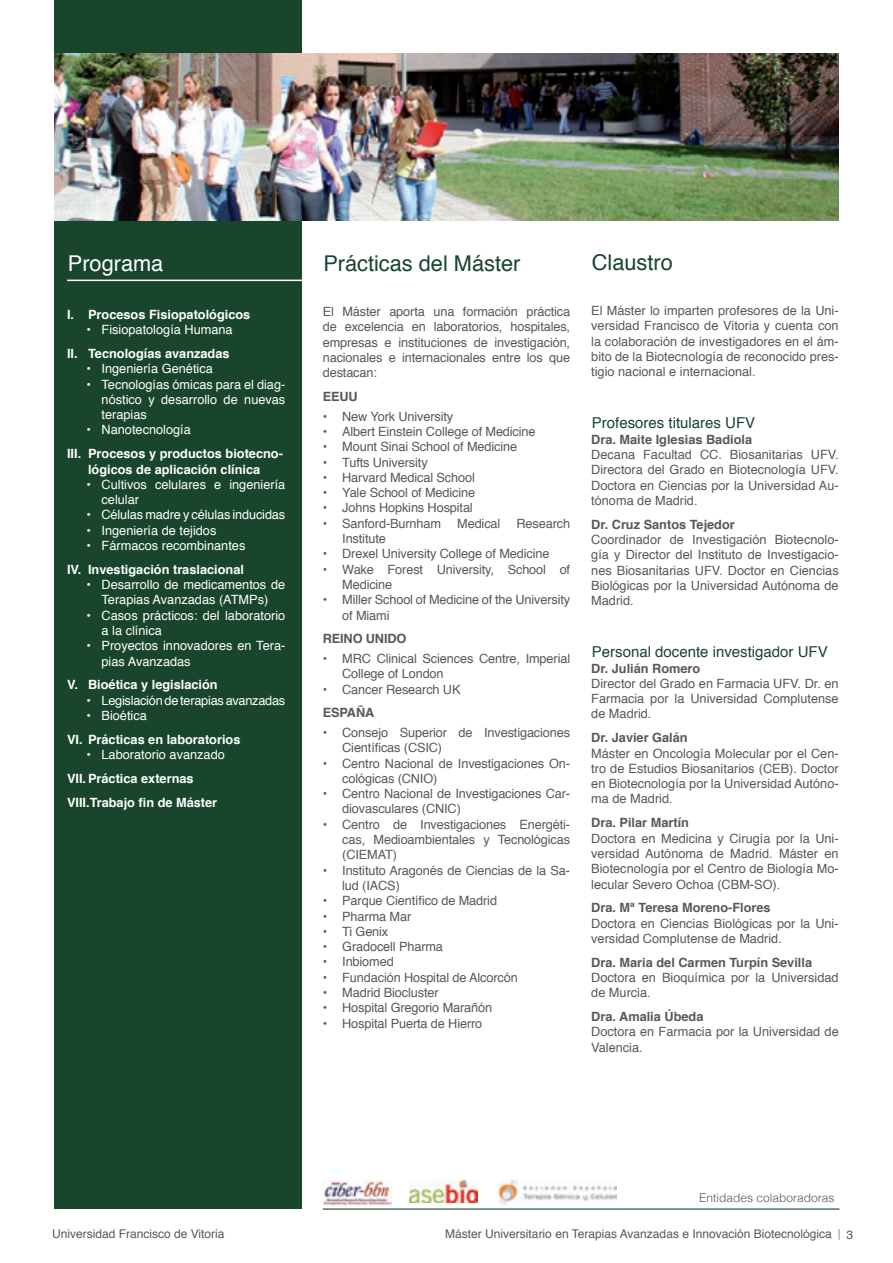
<style>
.page{position:relative;width:893px;height:1263px;background:#fff}
.page>*{position:absolute;margin:0;border:0;box-sizing:border-box;transform-origin:0 0}
.t1{font:21.75px "Helvetica";color:#19452d}
.t2{font:21.75px "Helvetica";color:#fff}
.t3{font:15px "Helvetica";color:#19452d}
.t4{font:12.75px/15.3px "Helvetica";letter-spacing:-.01em;color:#57585a}
.t5{font:12.75px/15.3px "Helvetica";color:#fff}
.t6{font:700 12.75px/15.3px "Helvetica";color:#fff;text-align:center}
.t7{font:700 12.75px "Helvetica";color:#57585a}
.t8{font:12.75px "Helvetica";letter-spacing:-.02em;color:#fff}
.t9{font:12px "Helvetica";color:#57585a}
.t10{font:300 12px "Helvetica";color:#57585a}
</style>
<div class="page">
<div style="left:54px;top:0;width:247px;height:1209px;background:#19452d"></div>
<hr style="left:67px;top:280px;width:246px;height:1px;background:#fff">
<img style="left:54px;top:53px;width:785px;height:168px">
<hr style="left:323px;top:1208px;width:516px;height:1px;background:#19452d">
<img style="left:323px;top:1180px;width:68px;height:26px">
<img style="left:410px;top:1180px;width:67px;height:23px">
<img style="left:498px;top:1179px;width:119px;height:26px">
<h1 class="t2" style="left:68px;top:247px;width:97px">Programa</h1>
<h1 class="t1" style="left:323px;top:247px;width:199px">Prácticas del Máster</h1>
<p class="t4" style="left:323px;top:304px;width:249px;text-align:justify">El Máster aporta una formación práctica de excelencia en laboratorios, hospitales, empresas e instituciones de investigación, nacionales e internacionales entre los que destacan:</p>
<p class="t7" style="left:323px;top:386px;width:37px">EEUU</p>
<p class="t4" style="left:323px;top:409px;width:132px">• New York University</p>
<p class="t4" style="left:323px;top:424px;width:214px">• Albert Einstein College of Medicine</p>
<p class="t4" style="left:323px;top:439px;width:196px">• Mount Sinai School of Medicine</p>
<p class="t4" style="left:323px;top:455px;width:106px">• Tufts University</p>
<p class="t4" style="left:323px;top:470px;width:154px">• Harvard Medical School</p>
<p class="t4" style="left:323px;top:485px;width:154px">• Yale School of Medicine</p>
<p class="t4" style="left:323px;top:501px;width:152px">• Johns Hopkins Hospital</p>
<p class="t4" style="left:323px;top:516px;width:120px">• Sanford-Burnham</p>
<p class="t4" style="left:457px;top:516px;width:45px">Medical</p>
<p class="t4" style="left:516px;top:516px;width:55px">Research</p>
<p class="t4" style="left:342px;top:531px;width:45px">Institute</p>
<p class="t4" style="left:323px;top:547px;width:228px">• Drexel University College of Medicine</p>
<p class="t4" style="left:342px;top:562px;width:229px;text-indent:-19px">• Wake Forest University, School of<br>Medicine</p>
<p class="t4" style="left:342px;top:592px;width:229px;text-indent:-19px">• Miller School of Medicine of the University of Miami</p>
<p class="t7" style="left:323px;top:629px;width:85px">REINO UNIDO</p>
<p class="t4" style="left:342px;top:651px;width:229px;text-indent:-19px">• MRC Clinical Sciences Centre, Imperial<br>College of London</p>
<p class="t4" style="left:323px;top:682px;width:139px">• Cancer Research UK</p>
<p class="t7" style="left:323px;top:702px;width:53px">ESPAÑA</p>
<p class="t4" style="left:342px;top:725px;width:229px;text-indent:-19px">• Consejo Superior de Investigaciones<br>Científicas (CSIC)</p>
<p class="t4" style="left:342px;top:756px;width:229px;text-indent:-19px">• Centro Nacional de Investigaciones On&shy;cológicas (CNIO)</p>
<p class="t4" style="left:342px;top:786px;width:229px;text-indent:-19px">• Centro Nacional de Investigaciones Car&shy;diovasculares (CNIC)</p>
<p class="t4" style="left:342px;top:817px;width:229px;text-align:justify;text-indent:-19px">• Centro de Investigaciones Energéti&shy;cas, Medioambientales y Tecnológicas (CIEMAT)</p>
<p class="t4" style="left:342px;top:863px;width:229px;text-indent:-19px">• Instituto Aragonés de Ciencias de la Sa&shy;lud (IACS)</p>
<p class="t4" style="left:323px;top:893px;width:176px">• Parque Científico de Madrid</p>
<p class="t4" style="left:323px;top:909px;width:90px">• Pharma Mar</p>
<p class="t4" style="left:323px;top:924px;width:67px">• Ti Genix</p>
<p class="t4" style="left:323px;top:939px;width:122px">• Gradocell Pharma</p>
<p class="t4" style="left:323px;top:955px;width:73px">• Inbiomed</p>
<p class="t4" style="left:323px;top:970px;width:197px">• Fundación Hospital de Alcorcón</p>
<p class="t4" style="left:323px;top:985px;width:117px">• Madrid Biocluster</p>
<p class="t4" style="left:323px;top:1000px;width:171px">• Hospital Gregorio Marañón</p>
<p class="t4" style="left:323px;top:1016px;width:161px">• Hospital Puerta de Hierro</p>
<p class="t6" style="left:67px;top:307px;width:185px">I. Procesos Fisiopatológicos</p>
<p class="t5" style="left:87px;top:322px;width:148px">• Fisiopatología Humana</p>
<p class="t6" style="left:67px;top:346px;width:164px">II. Tecnologías avanzadas</p>
<p class="t5" style="left:87px;top:361px;width:128px">• Ingeniería Genética</p>
<p class="t5" style="left:102px;top:377px;width:185px;text-align:justify;text-indent:-15px">• Tecnologías ómicas para el diag&shy;nóstico y desarrollo de nuevas terapias</p>
<p class="t5" style="left:87px;top:423px;width:106px">• Nanotecnología</p>
<p class="t6" style="left:67px;top:446px;width:217px">III. Procesos y productos biotecno&shy;lógicos de aplicación clínica</p>
<p class="t5" style="left:102px;top:477px;width:185px;text-indent:-15px">• Cultivos celulares e ingeniería celular</p>
<p class="t5" style="left:87px;top:508px;width:200px">• Células madre y células inducidas</p>
<p class="t5" style="left:87px;top:523px;width:131px">• Ingeniería de tejidos</p>
<p class="t5" style="left:87px;top:538px;width:160px">• Fármacos recombinantes</p>
<p class="t6" style="left:67px;top:562px;width:178px">IV. Investigación traslacional</p>
<p class="t5" style="left:87px;top:577px;width:200px;text-align:center">• Desarrollo de medicamentos de<br>Terapias Avanzadas (ATMPs)</p>
<p class="t5" style="left:102px;top:608px;width:185px;text-indent:-15px">• Casos prácticos: del laboratorio a la clínica</p>
<p class="t5" style="left:102px;top:639px;width:185px;text-indent:-15px">• Proyectos innovadores en Tera&shy;pias Avanzadas</p>
<p class="t6" style="left:67px;top:677px;width:152px">V. Bioética y legislación</p>
<p class="t8" style="left:87px;top:690px;width:200px">• Legislación de terapias avanzadas</p>
<p class="t5" style="left:87px;top:708px;width:62px">• Bioética</p>
<p class="t6" style="left:67px;top:732px;width:175px">VI. Prácticas en laboratorios</p>
<p class="t5" style="left:87px;top:747px;width:140px">• Laboratorio avanzado</p>
<p class="t6" style="left:67px;top:767px;width:152px;line-height:23.9px;text-align:left">VII.Práctica externas<br>VIII.Trabajo fin de Máster</p>
<h1 class="t1" style="left:592px;top:246px;width:82px">Claustro</h1>
<p class="t4" style="left:591px;top:303px;width:249px;text-align:justify">El Máster lo imparten profesores de la Uni&shy;versidad Francisco de Vitoria y cuenta con la colaboración de investigadores en el ám&shy;bito de la Biotecnología de reconocido pres&shy;tigio nacional e internacional.</p>
<p class="t3" style="left:592px;top:412px;width:165px">Profesores titulares UFV</p>
<p class="t7" style="left:591px;top:429px;width:162px">Dra. Maite Iglesias Badiola</p>
<p class="t4" style="left:591px;top:447px;width:249px;text-align:justify">Decana Facultad CC. Biosanitarias UFV.<br>Directora del Grado en Biotecnología UFV.<br>Doctora en Ciencias por la Universidad Au&shy;tónoma de Madrid.</p>
<p class="t7" style="left:591px;top:514px;width:145px">Dr. Cruz Santos Tejedor</p>
<p class="t4" style="left:591px;top:532px;width:249px;text-align:justify">Coordinador de Investigación Biotecnolo&shy;gía y Director del Instituto de Investigacio&shy;nes Biosanitarias UFV. Doctor en Ciencias Biológicas por la Universidad Autónoma de Madrid.</p>
<p class="t3" style="left:592px;top:640px;width:237px">Personal docente investigador UFV</p>
<p class="t7" style="left:591px;top:658px;width:111px">Dr. Julián Romero</p>
<p class="t4" style="left:591px;top:676px;width:249px;text-align:justify">Director del Grado en Farmacia UFV. Dr. en Farmacia por la Universidad Complutense de Madrid.</p>
<p class="t7" style="left:591px;top:727px;width:98px">Dr. Javier Galán</p>
<p class="t4" style="left:591px;top:746px;width:249px;text-align:justify">Máster en Oncología Molecular por el Cen&shy;tro de Estudios Biosanitarios (CEB). Doctor en Biotecnología por la Universidad Autóno&shy;ma de Madrid.</p>
<p class="t7" style="left:591px;top:812px;width:99px">Dra. Pilar Martín</p>
<p class="t4" style="left:591px;top:831px;width:249px;text-align:justify">Doctora en Medicina y Cirugía por la Uni&shy;versidad Autónoma de Madrid. Máster en Biotecnología por el Centro de Biología Mo&shy;lecular Severo Ochoa (CBM-SO).</p>
<p class="t7" style="left:591px;top:897px;width:181px">Dra. Mª Teresa Moreno-Flores</p>
<p class="t4" style="left:591px;top:916px;width:249px">Doctora en Ciencias Biológicas por la Uni&shy;versidad Complutense de Madrid.</p>
<p class="t7" style="left:591px;top:952px;width:222px">Dra. Maria del Carmen Turpín Sevilla</p>
<p class="t4" style="left:591px;top:970px;width:249px">Doctora en Bioquímica por la Universidad de Murcia.</p>
<p class="t7" style="left:591px;top:1006px;width:114px">Dra. Amalia Úbeda</p>
<p class="t4" style="left:591px;top:1025px;width:249px">Doctora en Farmacia por la Universidad de<br>Valencia.</p>
<p class="t10" style="left:699px;top:1190px;width:137px">Entidades colaboradoras</p>
<p class="t9" style="left:52px;top:1224px;width:174px">Universidad Francisco de Vitoria</p>
<p class="t9" style="left:445px;top:1224px;width:409px">Máster Universitario en Terapias Avanzadas e Innovación Biotecnológica 3</p>
</div>
